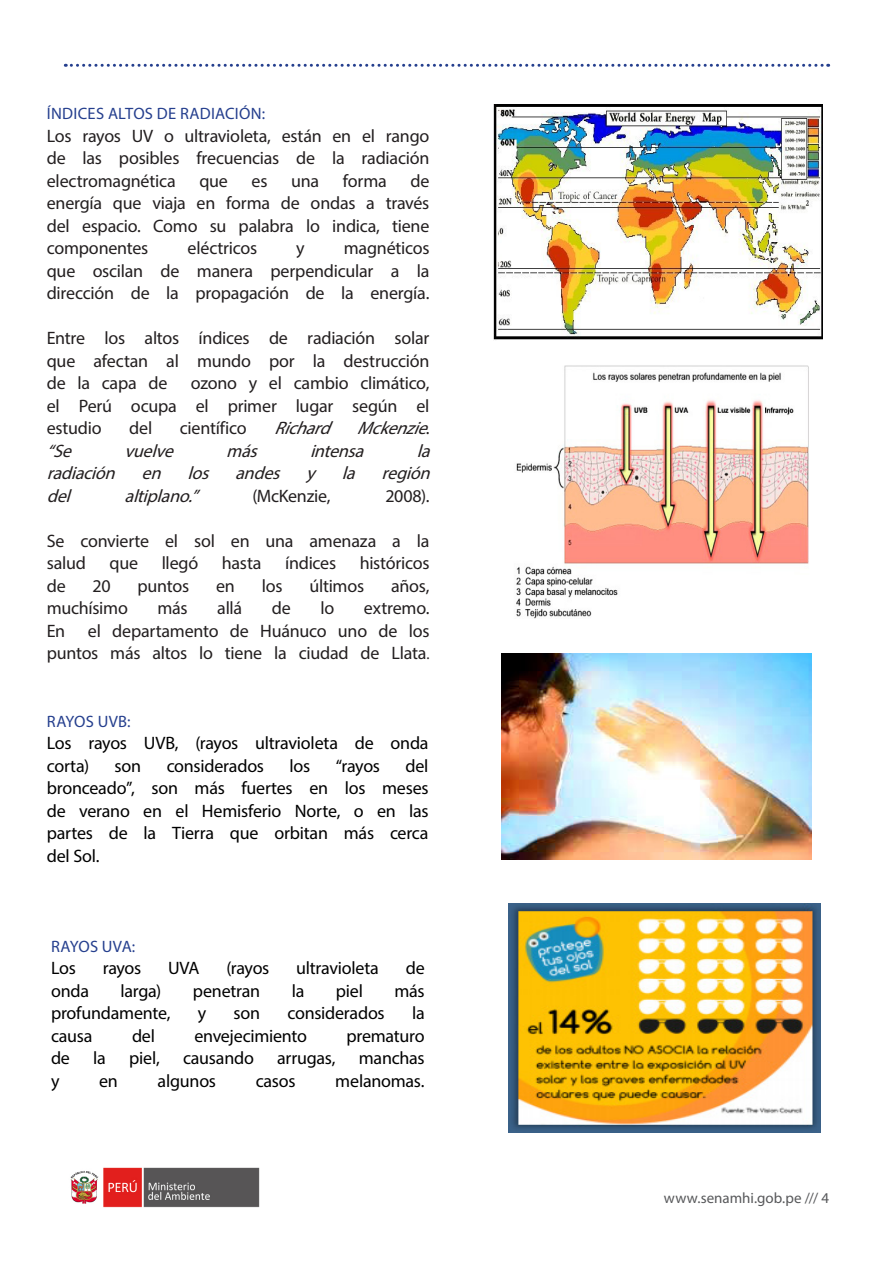
<style>
.page{position:relative;width:893px;height:1263px;background:#fff}
.page>*{position:absolute;margin:0;border:0;box-sizing:border-box;transform-origin:0 0}
.t1{font:18px/22.5px "Myriad Pro";letter-spacing:-.015em;color:#231f20;text-align:justify}
.t2{font:18px/22.5px "Myriad Pro";letter-spacing:-.01em;color:#000}
.t3{font:italic 18px/22.5px "Myriad Pro";color:#231f20;text-align:justify}
.t4{font:16.5px "Myriad Pro";letter-spacing:.01em;color:#253f8e}
.t5{font:15px "Myriad Pro";color:#57585a}
.s1{font-style:normal}
.s2{font-size:15px}
</style>
<div class="page">
<svg style="left:65px;top:64px;width:764px;height:3px"></svg>
<img style="left:70px;top:1167px;width:190px;height:41px">
<img style="left:508px;top:904px;width:313px;height:228px">
<img style="left:502px;top:654px;width:309px;height:206px">
<img style="left:516px;top:365px;width:293px;height:253px">
<img style="left:493px;top:104px;width:330px;height:236px">
<p class="t4" style="left:47px;top:103px;width:220px">ÍNDICES ALTOS DE RADIACIÓN:</p>
<p class="t1" style="left:47px;top:124px;width:384px">Los rayos UV o ultravioleta, están en el rango de las posibles frecuencias de la radiación electromagnética</p>
<p class="t1" style="left:199px;top:169px;width:30px">que</p>
<p class="t1" style="left:252px;top:169px;width:17px">es</p>
<p class="t1" style="left:291px;top:169px;width:30px">una</p>
<p class="t1" style="left:343px;top:169px;width:45px">forma</p>
<p class="t1" style="left:47px;top:169px;width:384px;text-indent:364px">de energía que viaja en forma de ondas a través del espacio. Como su palabra lo indica, tiene componentes</p>
<p class="t1" style="left:187px;top:236px;width:71px">eléctricos</p>
<p class="t1" style="left:296px;top:236px;width:10px">y</p>
<p class="t1" style="left:47px;top:236px;width:384px;text-indent:297px">magnéticos que oscilan de manera perpendicular a la dirección de la propagación de la energía.</p>
<p class="t1" style="left:47px;top:326px;width:384px">Entre los altos índices de radiación solar que afectan al mundo por la destrucción de la capa de</p>
<p class="t1" style="left:47px;top:371px;width:384px;text-indent:144px">ozono y el cambio climático, el Perú ocupa el primer lugar según el estudio</p>
<p class="t1" style="left:129px;top:416px;width:25px">del</p>
<p class="t1" style="left:180px;top:416px;width:68px">científico</p>
<p class="t3" style="left:274px;top:416px;width:163px">Richard Mckenzie<span class="s1">.</span></p>
<p class="t3" style="left:47px;top:439px;width:390px;text-indent:370px">la radiación en los andes y la región del</p>
<p class="t3" style="left:47px;top:439px;width:32px">“Se</p>
<p class="t3" style="left:124px;top:439px;width:56px">vuelve</p>
<p class="t3" style="left:226px;top:439px;width:38px">más</p>
<p class="t3" style="left:310px;top:439px;width:61px">intensa</p>
<p class="t3" style="left:125px;top:484px;width:81px">altiplano.”</p>
<p class="t1" style="left:252px;top:484px;width:80px">(McKenzie,</p>
<p class="t1" style="left:385px;top:484px;width:46px">2008).</p>
<p class="t1" style="left:47px;top:529px;width:384px">Se convierte el sol en una amenaza a la salud</p>
<p class="t1" style="left:110px;top:551px;width:30px">que</p>
<p class="t1" style="left:162px;top:551px;width:38px">llegó</p>
<p class="t1" style="left:222px;top:551px;width:41px">hasta</p>
<p class="t1" style="left:285px;top:551px;width:53px">índices</p>
<p class="t1" style="left:360px;top:551px;width:71px">históricos</p>
<p class="t1" style="left:47px;top:574px;width:20px">de</p>
<p class="t1" style="left:93px;top:574px;width:20px">20</p>
<p class="t1" style="left:138px;top:574px;width:53px">puntos</p>
<p class="t1" style="left:216px;top:574px;width:20px">en</p>
<p class="t1" style="left:262px;top:574px;width:22px">los</p>
<p class="t1" style="left:309px;top:574px;width:56px">últimos</p>
<p class="t1" style="left:391px;top:574px;width:40px">años,</p>
<p class="t1" style="left:47px;top:596px;width:83px">muchísimo</p>
<p class="t1" style="left:157px;top:596px;width:32px">más</p>
<p class="t1" style="left:217px;top:596px;width:26px">allá</p>
<p class="t1" style="left:272px;top:596px;width:20px">de</p>
<p class="t1" style="left:320px;top:596px;width:15px">lo</p>
<p class="t1" style="left:364px;top:596px;width:67px">extremo.</p>
<p class="t1" style="left:47px;top:619px;width:20px">En</p>
<p class="t1" style="left:47px;top:619px;width:384px;text-align:right">el departamento de Huánuco uno de los puntos más altos lo tiene la ciudad de Llata<span class="s2">.</span></p>
<p class="t4" style="left:47px;top:711px;width:85px">RAYOS UVB:</p>
<p class="t2" style="left:47px;top:731px;width:383px">Los rayos UVB, (rayos ultravioleta de onda corta)</p>
<p class="t2" style="left:47px;top:754px;width:383px;text-align:justify;text-indent:359px">del bronceado”, son más fuertes en los meses de verano en el Hemisferio Norte, o en las partes de la Tierra que orbitan más cerca del Sol.</p>
<p class="t2" style="left:115px;top:754px;width:28px">son</p>
<p class="t2" style="left:167px;top:754px;width:99px">considerados</p>
<p class="t2" style="left:289px;top:754px;width:22px">los</p>
<p class="t2" style="left:336px;top:754px;width:46px">“rayos</p>
<p class="t4" style="left:51px;top:936px;width:86px">RAYOS UVA:</p>
<p class="t2" style="left:51px;top:956px;width:26px">Los</p>
<p class="t2" style="left:103px;top:956px;width:40px">rayos</p>
<p class="t2" style="left:168px;top:956px;width:33px">UVA</p>
<p class="t2" style="left:226px;top:956px;width:44px">(rayos</p>
<p class="t2" style="left:296px;top:956px;width:84px">ultravioleta</p>
<p class="t2" style="left:406px;top:956px;width:20px">de</p>
<p class="t2" style="left:51px;top:979px;width:40px">onda</p>
<p class="t2" style="left:121px;top:979px;width:42px">larga)</p>
<p class="t2" style="left:193px;top:979px;width:69px">penetran</p>
<p class="t2" style="left:292px;top:979px;width:14px">la</p>
<p class="t2" style="left:336px;top:979px;width:29px">piel</p>
<p class="t2" style="left:394px;top:979px;width:32px">más</p>
<p class="t2" style="left:51px;top:1001px;width:121px">profundamente,</p>
<p class="t2" style="left:198px;top:1001px;width:10px">y</p>
<p class="t2" style="left:233px;top:1001px;width:28px">son</p>
<p class="t2" style="left:287px;top:1001px;width:99px">considerados</p>
<p class="t2" style="left:412px;top:1001px;width:14px">la</p>
<p class="t2" style="left:51px;top:1024px;width:43px">causa</p>
<p class="t2" style="left:132px;top:1024px;width:25px">del</p>
<p class="t2" style="left:194px;top:1024px;width:114px">envejecimiento</p>
<p class="t2" style="left:346px;top:1024px;width:80px">prematuro</p>
<p class="t2" style="left:51px;top:1046px;width:20px">de</p>
<p class="t2" style="left:93px;top:1046px;width:14px">la</p>
<p class="t2" style="left:129px;top:1046px;width:32px">piel,</p>
<p class="t2" style="left:183px;top:1046px;width:72px">causando</p>
<p class="t2" style="left:277px;top:1046px;width:60px">arrugas,</p>
<p class="t2" style="left:359px;top:1046px;width:67px">manchas</p>
<p class="t2" style="left:51px;top:1069px;width:10px">y</p>
<p class="t2" style="left:99px;top:1069px;width:20px">en</p>
<p class="t2" style="left:158px;top:1069px;width:60px">algunos</p>
<p class="t2" style="left:256px;top:1069px;width:41px">casos</p>
<p class="t2" style="left:335px;top:1069px;width:91px">melanomas.</p>
<p class="t5" style="left:664px;top:1189px;width:167px">www.senamhi.gob.pe /// 4</p>
</div>
